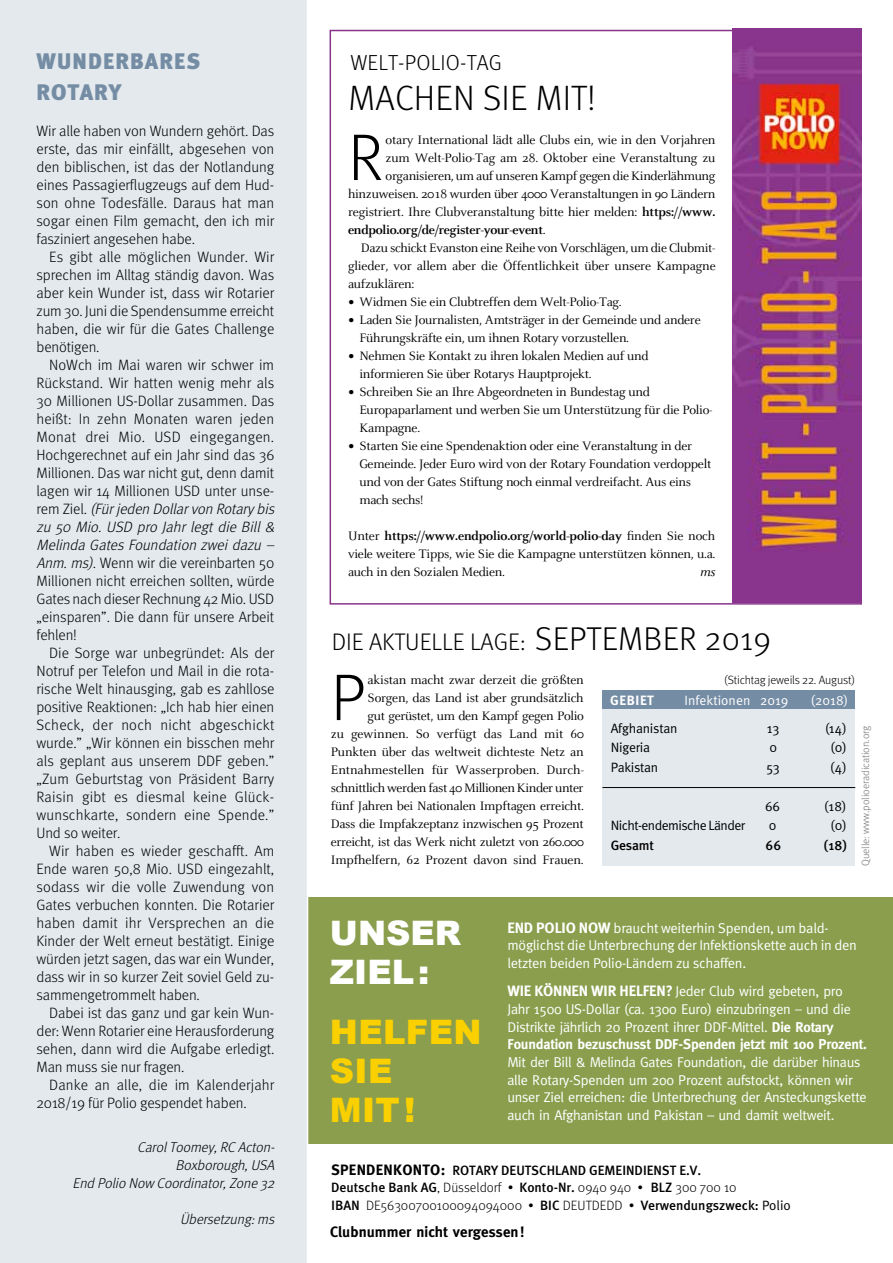
<style>
.page{position:relative;width:893px;height:1263px;background:#fff}
.page>*{position:absolute;margin:0;border:0;box-sizing:border-box;transform-origin:0 0}
.t1{font:300 66px "Meta";color:#000}
.t2{font:300 35.25px "Meta";letter-spacing:.005em;color:#000}
.t3{font:900 33.75px/39px "Arial";letter-spacing:.01em;color:#fad000}
.t4{font:900 33.75px/39px "Arial";color:#fff}
.t5{font:300 24px "Meta";color:#000}
.t6{font:900 22.5px/31.5px "Meta";letter-spacing:.05em;color:#758da4}
.t7{font:300 21.75px "Meta";letter-spacing:.01em;color:#000}
.t8{font:300 15px/18px "Meta";letter-spacing:-.005em;color:#000;text-align:justify}
.t9{font:700 15px "Meta";letter-spacing:.005em;color:#000}
.t10{font:14.25px/17.7px "Meta";letter-spacing:-.02em;color:#fff}
.t11{font:14.25px/17.7px "Meta Normal";letter-spacing:-.02em;color:#fff}
.t12{font:italic 300 14.25px/18px "Meta";color:#000;text-align:right}
.t13{font:13.5px/18px "Celeste";letter-spacing:-.02em;color:#000}
.t14{font:500 13.5px/17.7px "Meta";color:#000}
.t15{font:13.5px "Meta Normal";letter-spacing:-.02em;color:#000}
.t16{font:700 13.5px "Celeste";letter-spacing:-.02em;color:#000}
.t17{font:13.5px "Meta Normal";letter-spacing:-.04em;color:#000}
.t18{font:13.5px "Meta Normal";letter-spacing:.005em;color:#fff}
.t19{font:700 13.5px "Meta";letter-spacing:.045em;color:#fff}
.t20{font:italic 13.5px "Celeste";color:#000}
.t21{font:300 12px "Meta";letter-spacing:-.01em;color:#000}
.t22{font:300 10.5px "Meta";color:#706f6f}
.s1{font-style:italic}
.s2{font-weight:700}
.s3{font-weight:400}
.s4{font-size:24px}
.s5{font-size:33px}
.s6{font-family:"Meta";font-weight:700;font-size:15px}
.s7{font-weight:700;font-size:15px}
.s8{font-weight:700;font-size:15.75px}
.s9{font-weight:300}
.s10{font-family:"Meta Medium Caps";font-weight:400}
.s11{font-family:"Meta Normal";font-weight:400}
</style>
<div class="page">
<img style="left:733px;top:28px;width:129px;height:575px">
<div style="left:289px;top:897px;width:604px;height:247px;background:#8a9e4d"></div>
<div style="left:0;top:0;width:307px;height:1263px;background:#e3e9ed"></div>
<hr style="left:307px;top:0;width:1px;height:1263px;background:#fff">
<div style="left:602px;top:699px;width:253px;height:167px;background:#e3e9ed"></div>
<div style="left:602px;top:690px;width:253px;height:19px;background:#758da4"></div>
<hr style="left:602px;top:787px;width:253px;height:1px;background:#000">
<h3 class="t6" style="left:37px;top:45px;width:165px">WUNDERBARES<br>ROTARY</h3>
<p class="t8" style="left:37px;top:122px;width:239px">Wir alle haben von Wundern gehört. Das erste, das mir einfällt, abgesehen von den biblischen, ist das der Notlandung eines Passagierflugzeugs auf dem Hud&shy;son ohne Todesfälle. Daraus hat man sogar einen Film gemacht, den ich mir fasziniert angesehen habe.</p>
<p class="t8" style="left:37px;top:248px;width:239px;text-indent:13px">Es gibt alle möglichen Wunder. Wir sprechen im Alltag ständig davon. Was aber kein Wunder ist, dass wir Rotarier zum 30. Juni die Spendensumme erreicht haben, die wir für die Gates Challenge benötigen.</p>
<p class="t8" style="left:37px;top:356px;width:243px;text-align:left;text-indent:13px">NoWch im Mai waren wir schwer im Rückstand. Wir hatten wenig mehr als 30 Millionen US-Dollar zusammen. Das heißt: In zehn Monaten waren jeden Monat drei Mio. USD eingegangen.<br>Hochgerechnet auf ein Jahr sind das 36<br>Millionen. Das war nicht gut, denn damit lagen wir 14 Millionen USD unter unse&shy;r e m Z i e l . <span class="s1">(Fürjeden Dollarvon Rotarybis zu 50 Mio. USD pro Jahr legt die Bill &amp; Melinda GatesFoundation zweidazu – Anm.ms)</span>. Wenn wir die vereinbarten 50<br>Millionen nicht erreichen sollten, würde Gates nach dieser Rechnung 42 Mio. USD „einsparen”. Die dann für unsere Arbeit fehlen!</p>
<p class="t8" style="left:37px;top:644px;width:239px;text-indent:13px">Die Sorge war unbegründet: Als der Notruf per Telefon und Mail in die rota&shy;rische Welt hinausging, gab es zahllose positive Reaktionen: „Ich hab hier einen Scheck, der noch nicht abgeschickt wurde.” „Wir können ein bisschen mehr als geplant aus unserem DDF geben.” „Zum Geburtstag von Präsident Barry Raisin gibt es diesmal keine Glück&shy;wunschkarte, sondern eine Spende.” Und so weiter.</p>
<p class="t8" style="left:37px;top:842px;width:239px;text-indent:13px">Wir haben es wieder geschafft. Am Ende waren 50,8 Mio. USD eingezahlt, sodass wir die volle Zuwendung von Gates verbuchen konnten. Die Rotarier haben damit ihr Versprechen an die Kinder der Welt erneut bestätigt. Einige würden jetzt sagen, das war ein Wunder, dass wir in so kurzer Zeit soviel Geld zu&shy;sammengetrommelt haben.</p>
<p class="t8" style="left:37px;top:1004px;width:239px;text-indent:13px">Dabei ist das ganz und gar kein Wun&shy;der: Wenn Rotarier eine Herausforderung sehen, dann wird die Aufgabe erledigt.<br>Man muss sie nur fragen.</p>
<p class="t8" style="left:37px;top:1076px;width:239px;text-indent:13px">Danke an alle, die im Kalenderjahr<br>2018/19 für Polio gespendet haben.</p>
<p class="t12" style="left:73px;top:1138px;width:207px">CarolToomey,RC Acton-<br>Boxborough,USA<br>End Polio Now Coordinator,Zone 32</p>
<p class="t12" style="left:180px;top:1210px;width:99px">Übersetzung:ms</p>
<h3 class="t7" style="left:350px;top:50px;width:153px">WELT-POLIO-TAG</h3>
<h2 class="t2" style="left:349px;top:78px;width:249px">MACHEN SIE MIT!</h2>
<h1 class="t1" style="left:348px;top:120px;width:36px">R</h1>
<p class="t13" style="left:386px;top:131px;width:331px">otary International lädt alle Clubs ein, wie in den Vorjahren</p>
<p class="t13" style="left:386px;top:149px;width:331px">zum Welt-Polio-Tag am 28. Oktober eine Veranstaltung zu</p>
<p class="t13" style="left:386px;top:167px;width:331px">organisieren, um auf unseren Kampf gegen die Kinderlähmung</p>
<p class="t13" style="left:348px;top:185px;width:369px">hinzuweisen. 2018 wurden über 4000 Veranstaltungen in 90 Ländern</p>
<p class="t13" style="left:348px;top:203px;width:369px">registriert. Ihre Clubveranstaltung bitte hier melden: <span class="s2">https://www.</span></p>
<p class="t16" style="left:348px;top:223px;width:199px">endpolio.org/de/register-your-event<span class="s3">.</span></p>
<p class="t13" style="left:361px;top:239px;width:356px">Dazu schickt Evanston eine Reihe von Vorschlägen, um die Clubmit-</p>
<p class="t13" style="left:348px;top:257px;width:369px">glieder, vor allem aber die Öffentlichkeit über unsere Kampagne</p>
<p class="t13" style="left:348px;top:275px;width:68px">aufzuklären:</p>
<p class="t13" style="left:348px;top:293px;width:275px"><span class="s4">•</span> Widmen Sie ein Clubtreffen dem Welt-Polio-Tag.</p>
<p class="t13" style="left:359px;top:311px;width:343px;text-indent:-11px"><span class="s4">•</span> Laden Sie Journalisten, Amtsträger in der Gemeinde und andere<br>Führungskräfte ein, um ihnen Rotary vorzustellen.</p>
<p class="t13" style="left:359px;top:347px;width:291px;text-indent:-11px"><span class="s4">•</span> Nehmen Sie Kontakt zu ihren lokalen Medien auf und informieren Sie über Rotarys Hauptprojekt.</p>
<p class="t13" style="left:359px;top:383px;width:354px;text-indent:-11px"><span class="s4">•</span> Schreiben Sie an Ihre Abgeordneten in Bundestag und<br>Europaparlament und werben Sie um Unterstützung für die Polio-<br>Kampagne.</p>
<p class="t13" style="left:359px;top:437px;width:353px;text-indent:-11px"><span class="s4">•</span> Starten Sie eine Spendenaktion oder eine Veranstaltung in der Gemeinde. Jeder Euro wird von der Rotary Foundation verdoppelt und von der Gates Stiftung noch einmal verdreifacht. Aus eins mach sechs!</p>
<p class="t13" style="left:348px;top:527px;width:369px;text-align:justify">Unter <span class="s2">https://www.endpolio.org/world-polio-day</span> finden Sie noch viele weitere Tipps, wie Sie die Kampagne unterstützen können, u.a. auch in den Sozialen Medien.</p>
<p class="t20" style="left:700px;top:565px;width:17px">ms</p>
<h3 class="t5" style="left:332px;top:628px;width:441px">DIE AKTUELLE LAGE: <span class="s5">SEPTEMBER 2019</span></h3>
<p class="t13" style="left:331px;top:671px;width:255px;text-align:right">akistan macht zwar derzeit die größten Sorgen, das Land ist aber grundsätzlich<br>gut gerüstet, um den Kampf gegen Polio<br>zu gewinnen. So verfügt das Land mit 60<br>Punkten über das weltweit dichteste Netz an Entnahmestellen für Wasserproben. Durch&shy;schnittlich werden fast 40 Millionen Kinder unter fünf Jahren bei Nationalen Impftagen erreicht.<br>Dass die Impfakzeptanz inzwischen 95 Prozent erreicht, ist das Werk nicht zuletzt von 260.000<br>Impfhelfern, 62 Prozent davon sind Frauen.</p>
<h1 class="t1" style="left:331px;top:660px;width:36px">P</h1>
<p class="t21" style="left:724px;top:673px;width:132px">(Stichtag jeweils 22. August)</p>
<p class="t19" style="left:610px;top:692px;width:45px">GEBIET</p>
<p class="t18" style="left:685px;top:692px;width:105px">Infektionen 2019</p>
<p class="t18" style="left:811px;top:692px;width:39px">(2018)</p>
<p class="t15" style="left:611px;top:720px;width:68px">Afghanistan</p>
<p class="t15" style="left:767px;top:720px;width:14px">13</p>
<p class="t15" style="left:825px;top:720px;width:23px">(14)</p>
<p class="t15" style="left:611px;top:740px;width:41px">Nigeria</p>
<p class="t15" style="left:769px;top:740px;width:9px">0</p>
<p class="t15" style="left:830px;top:740px;width:18px">(0)</p>
<p class="t15" style="left:611px;top:759px;width:49px">Pakistan</p>
<p class="t15" style="left:766px;top:759px;width:15px">53</p>
<p class="t15" style="left:830px;top:759px;width:18px">(4)</p>
<p class="t15" style="left:765px;top:798px;width:17px">66</p>
<p class="t15" style="left:824px;top:798px;width:24px">(18)</p>
<p class="t17" style="left:611px;top:818px;width:136px">Nicht-endemische Länder</p>
<p class="t15" style="left:769px;top:818px;width:9px">0</p>
<p class="t15" style="left:830px;top:818px;width:18px">(0)</p>
<p class="t14" style="left:611px;top:836px;width:45px">Gesamt</p>
<p class="t14" style="left:765px;top:836px;width:17px">66</p>
<p class="t14" style="left:824px;top:836px;width:24px">(18)</p>
<p class="t22" style="left:860px;top:866px;width:142px;rotate:-90deg">Quelle: www.polioeradication.org</p>
<h3 class="t4" style="left:330px;top:912px;width:133px">UNSER<br>ZIEL :</h3>
<h3 class="t3" style="left:330px;top:1011px;width:153px">HELFEN<br>SIE<br>MIT!</h3>
<p class="t11" style="left:507px;top:918px;width:351px"><span class="s6">END POLIO NOW</span> braucht weiterhin Spenden, um bald&shy;möglichst die Unterbrechung der Infektionskette auch in den letzten beiden Polio-Ländern zu schaffen.</p>
<p class="t10" style="left:507px;top:982px;width:361px"><span class="s7">WIE KÖNNEN WIR HELFEN?</span> Jeder Club wird gebeten, pro Jahr 1500 US-Dollar (ca. 1300 Euro) einzubringen – und die Distrikte jährlich 20 Prozent ihrer DDF-Mittel. <span class="s2">Die Rotary Foundation bezuschusst DDF-Spenden jetzt mit 100 Prozent.</span></p>
<p class="t10" style="left:507px;top:1053px;width:361px">Mit der Bill &amp; Melinda Gates Foundation, die darüber hinaus alle Rotary-Spenden um 200 Prozent aufstockt, können wir unser Ziel erreichen: die Unterbrechung der Ansteckungskette auch in Afghanistan und Pakistan – und damit weltweit.</p>
<p class="t14" style="left:331px;top:1161px;width:461px"><span class="s7">SPENDENKONTO</span><span class="s8">:</span> ROTARY DEUTSCHLAND GEMEINDIENST E.V.<br>Deutsche Bank AG<span class="s9">, Düsseldorf •</span> Konto-Nr. <span class="s9">0940 940 •</span> BLZ <span class="s9">300 700 10<br></span><span class="s10">IBAN</span> <span class="s9">DE56300700100094094000 •</span> BIC <span class="s9">DEUTDEDD •</span> Verwendungszweck: <span class="s11">Polio</span></p>
<p class="t9" style="left:330px;top:1223px;width:196px">Clubnummer nicht vergessen !</p>
</div>
